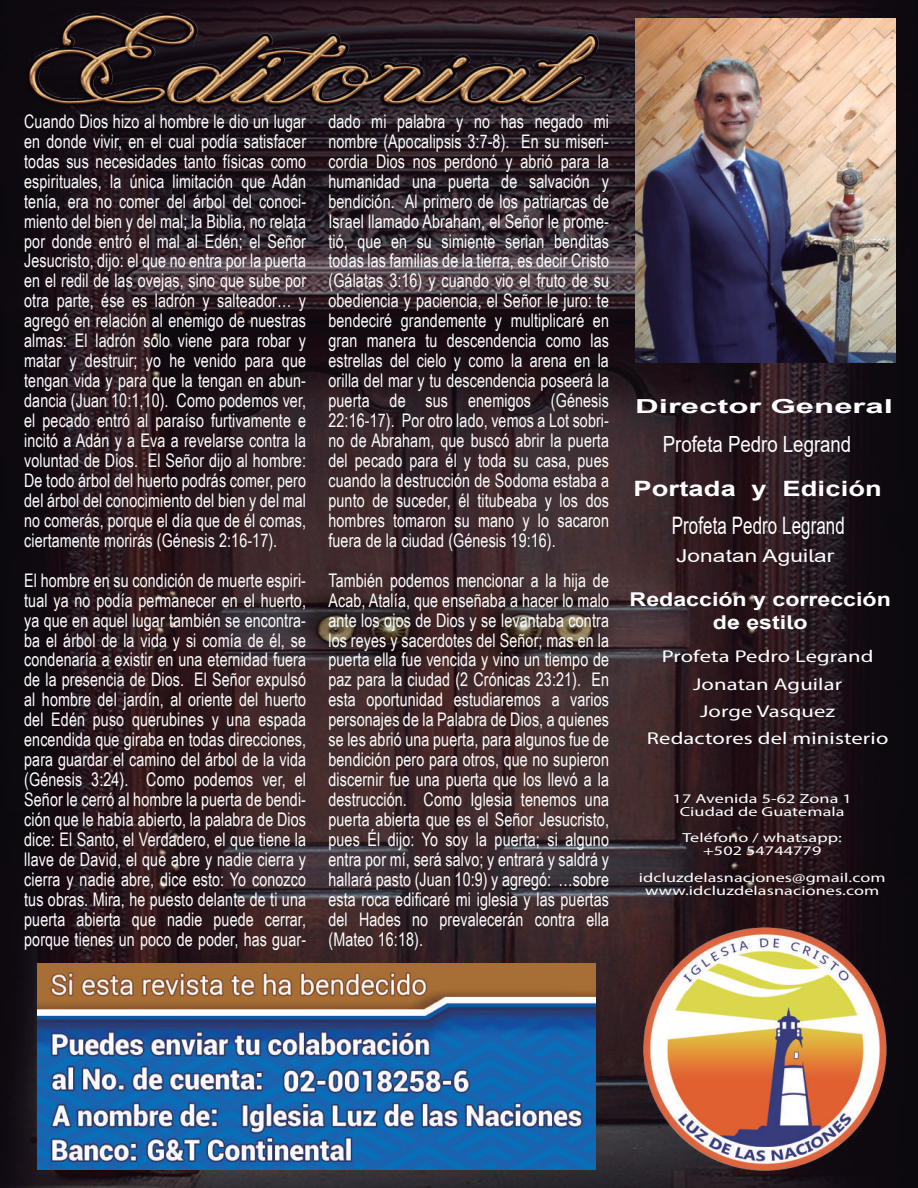
<style>
.page{position:relative;width:918px;height:1188px;background:#fff}
.page>*{position:absolute;margin:0;border:0;box-sizing:border-box;transform-origin:0 0}
.t1{font:24px "Arial";letter-spacing:.005em;color:#fff;scale:.7 1}
.t2{font:22.35px "Arial";color:#fff;scale:.84 1}
.t3{font:700 21.15px "Arial";letter-spacing:.005em;color:#fff;scale:1.29 1}
.t4{font:700 19.35px "Arial";color:#fff;scale:1.7 1}
.t5{font:700 19.05px/23.4px "Arial";color:#fff;text-align:center;scale:1.22 1}
.t6{font:18.75px/20px "Arial Narrow";letter-spacing:.005em;color:#fff;text-align:justify;scale:.93 1}
.t7{font:17.85px "Arial";letter-spacing:.005em;color:#fff;scale:1.27 1}
.t8{font:17.1px/27.3px "Myriad Pro";letter-spacing:.005em;color:#fff;text-align:center;scale:1.32 1}
.t9{font:13.2px/13.2px "Myriad Pro";letter-spacing:.005em;color:#fff;text-align:center;scale:1.38 1}
</style>
<div class="page">
<img style="left:0;top:0;width:918px;height:1188px">
<img style="left:635px;top:19px;width:261px;height:344px">
<img style="left:637px;top:921px;width:256px;height:257px">
<img style="left:16px;top:0;width:593px;height:119px">
<img style="left:37px;top:964px;width:558px;height:205px">
<p class="t6" style="left:24px;top:111px;width:305px">Cuando Dios hizo al hombre le dio un lugar en donde vivir, en el cual podía satisfacer todas sus necesidades tanto físicas como espirituales, la única limitación que Adán tenía, era no comer del árbol del conoci&shy;miento del bien y del mal; la Biblia, no relata por donde entró el mal al Edén; el Señor Jesucristo, dijo: el que no entra por la puerta en el redil de las ovejas, sino que sube por otra parte, ése es ladrón y salteador… y agregó en relación al enemigo de nuestras almas: El ladrón sólo viene para robar y matar y destruir; yo he venido para que tengan vida y para que la tengan en abun&shy;dancia (Juan 10:1,10). Como podemos ver, el pecado entró al paraíso furtivamente e incitó a Adán y a Eva a revelarse contra la voluntad de Dios. El Señor dijo al hombre:<br>De todo árbol del huerto podrás comer, pero del árbol del conocimiento del bien y del mal no comerás, porque el día que de él comas, ciertamente morirás (Génesis 2:16-17).</p>
<p class="t6" style="left:24px;top:569px;width:305px">El hombre en su condición de muerte espiri&shy;tual ya no podía permanecer en el huerto, ya que en aquel lugar también se encontra&shy;ba el árbol de la vida y si comía de él, se condenaría a existir en una eternidad fuera de la presencia de Dios. El Señor expulsó al hombre del jardín, al oriente del huerto del Edén puso querubines y una espada encendida que giraba en todas direcciones, para guardar el camino del árbol de la vida (Génesis 3:24). Como podemos ver, el Señor le cerró al hombre la puerta de bendi&shy;ción que le había abierto, la palabra de Dios dice: El Santo, el Verdadero, el que tiene la llave de David, el que abre y nadie cierra y cierra y nadie abre, dice esto: Yo conozco tus obras. Mira, he puesto delante de ti una puerta abierta que nadie puede cerrar, porque tienes un poco de poder, has guar-</p>
<p class="t6" style="left:328px;top:111px;width:303px">dado mi palabra y no has negado mi nombre (Apocalipsis 3:7-8). En su miseri&shy;cordia Dios nos perdonó y abrió para la humanidad una puerta de salvación y bendición. Al primero de los patriarcas de Israel llamado Abraham, el Señor le prome&shy;tió, que en su simiente serian benditas todas las familias de la tierra, es decir Cristo (Gálatas 3:16) y cuando vio el fruto de su obediencia y paciencia, el Señor le juro: te bendeciré grandemente y multiplicaré en gran manera tu descendencia como las estrellas del cielo y como la arena en la orilla del mar y tu descendencia poseerá la puerta de sus enemigos (Génesis 22:16-17). Por otro lado, vemos a Lot sobri&shy;no de Abraham, que buscó abrir la puerta del pecado para él y toda su casa, pues cuando la destrucción de Sodoma estaba a punto de suceder, él titubeaba y los dos hombres tomaron su mano y lo sacaron fuera de la ciudad (Génesis 19:16).</p>
<p class="t6" style="left:328px;top:569px;width:303px">También podemos mencionar a la hija de Acab, Atalía, que enseñaba a hacer lo malo ante los ojos de Dios y se levantaba contra los reyes y sacerdotes del Señor; mas en la puerta ella fue vencida y vino un tiempo de paz para la ciudad (2 Crónicas 23:21). En esta oportunidad estudiaremos a varios personajes de la Palabra de Dios, a quienes se les abrió una puerta, para algunos fue de bendición pero para otros, que no supieron discernir fue una puerta que los llevó a la destrucción. Como Iglesia tenemos una puerta abierta que es el Señor Jesucristo, pues Él dijo: Yo soy la puerta; si alguno entra por mí, será salvo; y entrará y saldrá y hallará pasto (Juan 10:9) y agregó: …sobre esta roca edificaré mi iglesia y las puertas del Hades no prevalecerán contra ella (Mateo 16:18).</p>
<p class="t4" style="left:635px;top:392px;width:153px">Director General</p>
<p class="t2" style="left:663px;top:429px;width:226px">Profeta Pedro Legrand</p>
<p class="t3" style="left:633px;top:474px;width:194px">Portada y Edición</p>
<p class="t1" style="left:672px;top:509px;width:249px">Profeta Pedro Legrand</p>
<p class="t7" style="left:676px;top:544px;width:126px">Jonatan Aguilar</p>
<p class="t5" style="left:630px;top:588px;width:216px">Redacción y corrección de estilo</p>
<p class="t8" style="left:647px;top:643px;width:184px">Profeta Pedro Legrand<br>Jonatan Aguilar<br>Jorge Vasquez<br>Redactores del ministerio</p>
<p class="t9" style="left:673px;top:792px;width:131px">17 Avenida 5-62 Zona 1<br>Ciudad de Guatemala</p>
<p class="t9" style="left:682px;top:831px;width:117px">Teléfono / whatsapp: +502 54744779</p>
<p class="t9" style="left:639px;top:871px;width:180px">idcluzdelasnaciones@gmail.com www.idcluzdelasnaciones.com</p>
</div>
